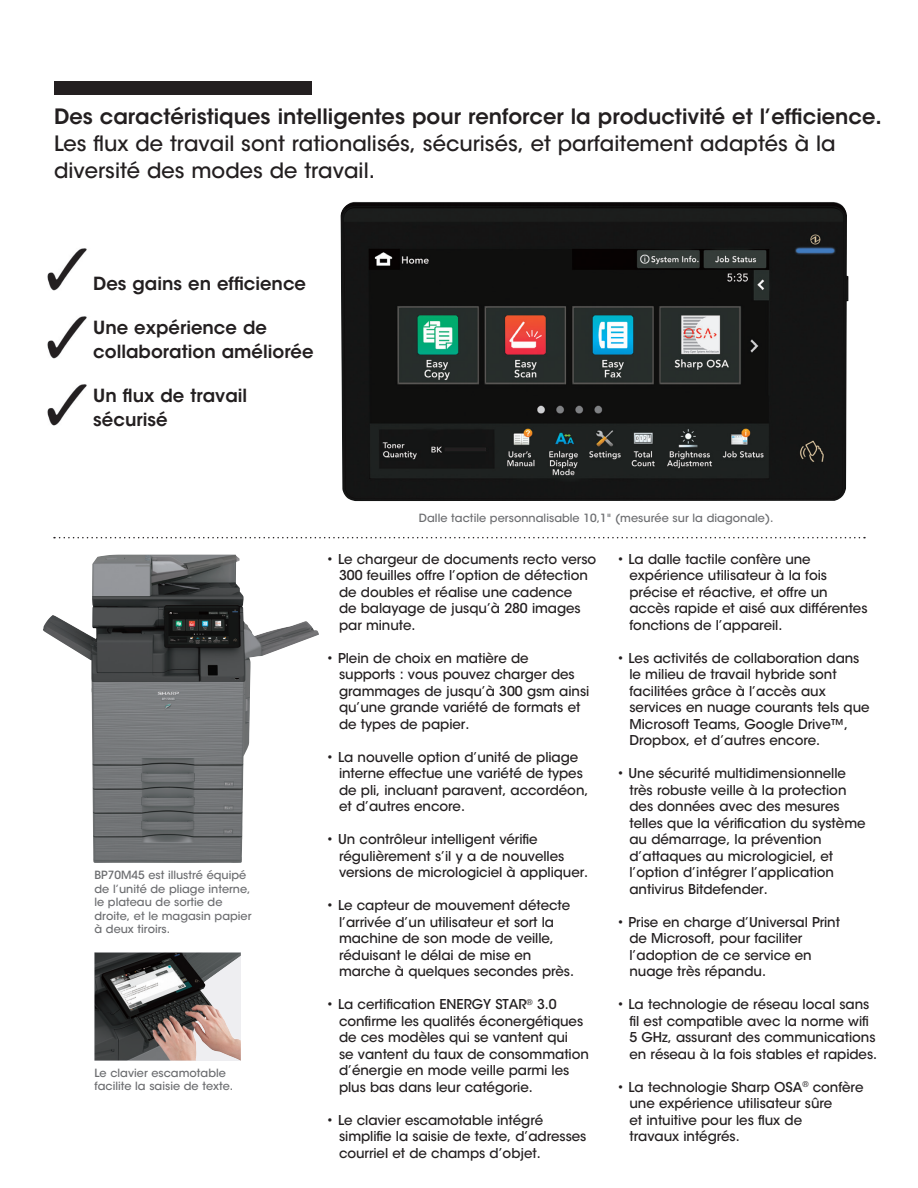
<style>
.page{position:relative;width:918px;height:1188px;background:#fff}
.page>*{position:absolute;margin:0;border:0;box-sizing:border-box;transform-origin:0 0}
.Lead_in_Blue_Headlin{font:500 21px/27px "ITC Avant Garde Std";color:#231f20}
.Headline_BOLD_2022{font:600 21px "ITC Avant Garde Std";color:#231f20}
.Callouts{font:600 18px/24px "ITC Avant Garde Std";color:#231f20}
.Body_Copy_2022{font:500 13.5px/16.5px "ITC Avant Garde Std";letter-spacing:-.005em;color:#231f20}
.Italic_Caption_Black{font:500 11.25px/13.5px "ITC Avant Garde Std";color:#6c6d70}
</style>
<div class="page">
<div style="left:54px;top:81px;width:258px;height:13px;background:#231f20"></div>
<svg style="left:54px;top:537px;width:811px;height:1px"></svg>
<img style="left:94px;top:953px;width:147px;height:108px">
<img style="left:340px;top:202px;width:508px;height:299px">
<img style="left:43px;top:555px;width:276px;height:308px">
<img style="left:47px;top:248px;width:40px;height:43px">
<img style="left:47px;top:316px;width:40px;height:43px">
<img style="left:47px;top:384px;width:40px;height:42px">
<h1 class="Headline_BOLD_2022" style="left:54px;top:103px;width:829px">Des caractéristiques intelligentes pour renforcer la productivité et l’efficience.</h1>
<h2 class="Lead_in_Blue_Headlin" style="left:54px;top:130px;width:783px">Les flux de travail sont rationalisés, sécurisés, et parfaitement adaptés à la diversité des modes de travail.</h2>
<h3 class="Callouts" style="left:93px;top:271px;width:214px">Des gains en efficience</h3>
<h3 class="Callouts" style="left:93px;top:315px;width:222px">Une expérience de collaboration améliorée</h3>
<h3 class="Callouts" style="left:93px;top:384px;width:155px">Un flux de travail sécurisé</h3>
<p class="Italic_Caption_Black" style="left:94px;top:868px;width:158px">BP70M45 est illustré équipé de l’unité de pliage interne, le plateau de sortie de droite, et le magasin papier à deux tiroirs.</p>
<p class="Italic_Caption_Black" style="left:94px;top:1066px;width:140px">Le clavier escamotable facilite la saisie de texte.</p>
<p class="Italic_Caption_Black" style="left:419px;top:512px;width:356px">Dalle tactile personnalisable 10,1" (mesurée sur la diagonale).</p>
<p class="Body_Copy_2022" style="left:339px;top:550px;width:259px;text-indent:-13px">• Le chargeur de documents recto verso<br>300 feuilles offre l’option de détection de doubles et réalise une cadence<br>de balayage de jusqu’à 280 images par minute.</p>
<p class="Body_Copy_2022" style="left:339px;top:649px;width:252px;text-indent:-13px">• Plein de choix en matière de<br>supports : vous pouvez charger des grammages de jusqu’à 300 gsm ainsi qu’une grande variété de formats et de types de papier.</p>
<p class="Body_Copy_2022" style="left:339px;top:748px;width:251px;text-indent:-13px">• La nouvelle option d’unité de pliage interne effectue une variété de types de pli, incluant paravent, accordéon, et d’autres encore.</p>
<p class="Body_Copy_2022" style="left:339px;top:831px;width:251px;text-indent:-13px">• Un contrôleur intelligent vérifie régulièrement s’il y a de nouvelles versions de micrologiciel à appliquer.</p>
<p class="Body_Copy_2022" style="left:339px;top:897px;width:237px;text-indent:-13px">• Le capteur de mouvement détecte l’arrivée d’un utilisateur et sort la machine de son mode de veille, réduisant le délai de mise en marche à quelques secondes près.</p>
<p class="Body_Copy_2022" style="left:339px;top:996px;width:251px;text-indent:-13px">• La certification ENERGY STAR<sup>®</sup> 3.0 confirme les qualités éconergétiques de ces modèles qui se vantent qui<br>se vantent du taux de consommation d’énergie en mode veille parmi les plus bas dans leur catégorie.</p>
<p class="Body_Copy_2022" style="left:339px;top:1111px;width:249px;text-indent:-13px">• Le clavier escamotable intégré simplifie la saisie de texte, d’adresses courriel et de champs d’objet.</p>
<p class="Body_Copy_2022" style="left:629px;top:550px;width:240px;text-indent:-13px">• La dalle tactile confère une expérience utilisateur à la fois précise et réactive, et offre un accès rapide et aisé aux différentes fonctions de l’appareil.</p>
<p class="Body_Copy_2022" style="left:629px;top:649px;width:242px;text-indent:-13px">• Les activités de collaboration dans le milieu de travail hybride sont facilitées grâce à l’accès aux services en nuage courants tels que Microsoft Teams, Google Drive™, Dropbox, et d’autres encore.</p>
<p class="Body_Copy_2022" style="left:629px;top:765px;width:238px;text-indent:-13px">• Une sécurité multidimensionnelle très robuste veille à la protection des données avec des mesures telles que la vérification du système au démarrage, la prévention d’attaques au micrologiciel, et l’option d’intégrer l’application antivirus Bitdefender.</p>
<p class="Body_Copy_2022" style="left:629px;top:913px;width:212px;text-indent:-13px">• Prise en charge d’Universal Print de Microsoft, pour faciliter l’adoption de ce service en nuage très répandu.</p>
<p class="Body_Copy_2022" style="left:629px;top:996px;width:249px;text-indent:-13px">• La technologie de réseau local sans fil est compatible avec la norme wifi 5 GHz, assurant des communications en réseau à la fois stables et rapides.</p>
<p class="Body_Copy_2022" style="left:629px;top:1078px;width:236px;text-indent:-13px">• La technologie Sharp OSA<sup>®</sup> confère une expérience utilisateur sûre<br>et intuitive pour les flux de<br>travaux intégrés.</p>
</div>
